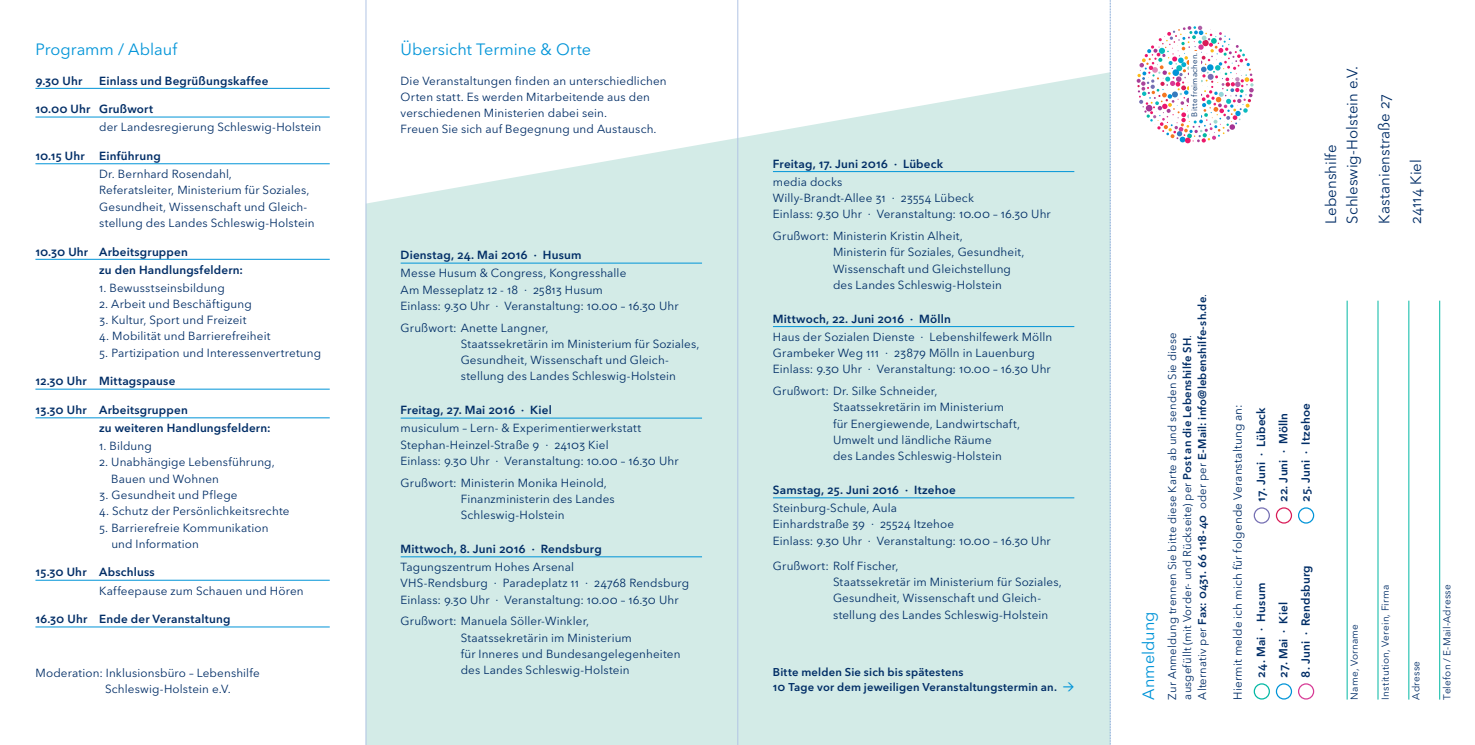
<style>
.page{position:relative;width:1475px;height:745px;background:#fff}
.page>*{position:absolute;margin:0;border:0;box-sizing:border-box;transform-origin:0 0}
.t1{font:16.25px "Avenir Next LT Pro";color:#0094d8}
.t2{font:15px/21.2px "Avenir Next LT Pro";color:#002d66}
.t3{font:11.75px/16.2px "Avenir Next LT Pro";letter-spacing:.01em;color:#002d66}
.t4{font:600 11.75px/18px "Avenir Next LT Pro";letter-spacing:.015em;color:#002d66}
.t5{font:11.25px/15px "Avenir Next LT Pro";letter-spacing:.015em;color:#002d66}
.t6{font:600 11.25px/15px "Avenir Next LT Pro";letter-spacing:.015em;color:#002d66}
.t7{font:10px "Avenir Next LT Pro";letter-spacing:.02em;color:#002d66}
.t8{font:7.88px "Avenir Next LT Pro";letter-spacing:.025em;color:#002d66}
.s1{font-family:"DINOT";font-weight:500;color:#0094d8}
.s2{font-weight:600}
</style>
<div class="page">
<svg style="left:367px;top:72px;width:742px;height:672px;background:#d7ece9"></svg>
<hr style="left:35px;top:88px;width:295px;height:1px;background:#0094d8">
<hr style="left:35px;top:117px;width:295px;height:1px;background:#0094d8">
<hr style="left:35px;top:163px;width:295px;height:1px;background:#0094d8">
<hr style="left:35px;top:259px;width:295px;height:1px;background:#0094d8">
<hr style="left:35px;top:388px;width:295px;height:1px;background:#0094d8">
<hr style="left:35px;top:417px;width:295px;height:1px;background:#0094d8">
<hr style="left:35px;top:579px;width:295px;height:1px;background:#0094d8">
<hr style="left:35px;top:626px;width:295px;height:1px;background:#0094d8">
<hr style="left:400px;top:263px;width:302px;height:1px;background:#0094d8">
<hr style="left:400px;top:417px;width:302px;height:1px;background:#0094d8">
<hr style="left:400px;top:556px;width:302px;height:1px;background:#0094d8">
<div style="left:1253px;top:682px;width:16px;height:17px;border:1px solid #03b8a4;border-radius:50%"></div>
<div style="left:1275px;top:682px;width:16px;height:17px;border:1px solid #0094d8;border-radius:50%"></div>
<div style="left:1297px;top:682px;width:16px;height:17px;border:1px solid #d73995;border-radius:50%"></div>
<div style="left:1297px;top:507px;width:16px;height:16px;border:1px solid #0094d8;border-radius:50%"></div>
<div style="left:1253px;top:507px;width:16px;height:16px;border:1px solid #756fb3;border-radius:50%"></div>
<div style="left:1275px;top:507px;width:16px;height:16px;border:1px solid #d91b57;border-radius:50%"></div>
<hr style="left:1346px;top:300px;width:1px;height:399px;background:#03b8a4">
<hr style="left:1377px;top:300px;width:1px;height:399px;background:#03b8a4">
<hr style="left:1408px;top:300px;width:1px;height:399px;background:#03b8a4">
<hr style="left:1439px;top:300px;width:1px;height:399px;background:#03b8a4">
<hr style="left:772px;top:171px;width:302px;height:1px;background:#0094d8">
<hr style="left:772px;top:326px;width:302px;height:1px;background:#0094d8">
<hr style="left:772px;top:497px;width:302px;height:1px;background:#0094d8">
<svg style="left:1136px;top:26px;width:117px;height:117px"></svg>
<div style="left:1188px;top:51px;width:12px;height:67px;background:#fff"></div>
<hr style="left:366px;top:0;width:1px;height:744px;background:#b1c4e4">
<svg style="left:1109px;top:0;width:1px;height:744px"></svg>
<hr style="left:737px;top:0;width:1px;height:744px;background:#b1c4e4">
<h1 class="t1" style="left:35px;top:39px;width:143px">Programm / Ablauf</h1>
<p class="t4" style="left:35px;top:71px;width:48px">9.30 Uhr</p>
<p class="t4" style="left:99px;top:71px;width:171px">Einlass und Begrüßungskaffee</p>
<p class="t4" style="left:35px;top:100px;width:119px">10.00 Uhr Grußwort</p>
<p class="t3" style="left:99px;top:119px;width:224px">der Landesregierung Schleswig-Holstein</p>
<p class="t4" style="left:35px;top:147px;width:127px">10.15 Uhr Einführung</p>
<p class="t3" style="left:99px;top:166px;width:217px">Dr. Bernhard Rosendahl,<br>Referatsleiter, Ministerium für Soziales, Gesundheit, Wissenschaft und Gleich&shy;stellung des Landes Schleswig-Holstein</p>
<p class="t4" style="left:99px;top:242px;width:145px;text-indent:-64px">10.30 Uhr Arbeitsgruppen<br>zu den Handlungsfeldern:</p>
<p class="t3" style="left:99px;top:279px;width:127px">1. Bewusstseinsbildung</p>
<p class="t3" style="left:99px;top:295px;width:154px">2. Arbeit und Beschäftigung</p>
<p class="t3" style="left:99px;top:312px;width:149px">3. Kultur, Sport und Freizeit</p>
<p class="t3" style="left:99px;top:328px;width:173px">4. Mobilität und Barrierefreiheit</p>
<p class="t3" style="left:99px;top:344px;width:223px">5. Partizipation und Interessenvertretung</p>
<p class="t4" style="left:35px;top:372px;width:141px">12.30 Uhr Mittagspause</p>
<p class="t4" style="left:99px;top:400px;width:173px;text-indent:-64px">13.30 Uhr Arbeitsgruppen<br>zu weiteren Handlungsfeldern:</p>
<p class="t3" style="left:99px;top:437px;width:54px">1. Bildung</p>
<p class="t3" style="left:111px;top:454px;width:165px;text-indent:-12px">2. Unabhängige Lebensführung,<br>Bauen und Wohnen</p>
<p class="t3" style="left:99px;top:486px;width:140px">3. Gesundheit und Pflege</p>
<p class="t3" style="left:99px;top:502px;width:192px">4. Schutz der Persönlichkeitsrechte</p>
<p class="t3" style="left:111px;top:519px;width:159px;text-indent:-12px">5. Barrierefreie Kommunikation und Information</p>
<p class="t4" style="left:35px;top:563px;width:121px">15.30 Uhr Abschluss</p>
<p class="t3" style="left:99px;top:582px;width:206px">Kaffeepause zum Schauen und Hören</p>
<p class="t4" style="left:35px;top:609px;width:196px">16.30 Uhr Ende der Veranstaltung</p>
<p class="t3" style="left:105px;top:663px;width:156px;text-indent:-70px">Moderation: Inklusionsbüro – Lebenshilfe<br>Schleswig-Holstein e.V.</p>
<h1 class="t1" style="left:400px;top:39px;width:192px">Übersicht Termine &amp; Orte</h1>
<p class="t3" style="left:400px;top:72px;width:267px">Die Veranstaltungen finden an unterschiedlichen Orten statt. Es werden Mitarbeitende aus den verschiedenen Ministerien dabei sein.<br>Freuen Sie sich auf Begegnung und Austausch.</p>
<p class="t4" style="left:400px;top:246px;width:182px">Dienstag, 24. Mai 2016 ∙ Husum</p>
<p class="t3" style="left:400px;top:265px;width:279px">Messe Husum &amp; Congress, Kongresshalle<br>Am Messeplatz 12 - 18 ∙ 25813 Husum<br>Einlass: 9.30 Uhr ∙ Veranstaltung: 10.00 – 16.30 Uhr</p>
<p class="t3" style="left:460px;top:319px;width:240px;text-indent:-60px">Grußwort: Anette Langner,<br>Staatssekretärin im Ministerium für Soziales, Gesundheit, Wissenschaft und Gleich&shy;stellung des Landes Schleswig-Holstein</p>
<p class="t4" style="left:400px;top:401px;width:153px">Freitag, 27. Mai 2016 ∙ Kiel</p>
<p class="t3" style="left:400px;top:420px;width:279px">musiculum – Lern- &amp; Experimentierwerkstatt<br>Stephan-Heinzel-Straße 9 ∙ 24103 Kiel<br>Einlass: 9.30 Uhr ∙ Veranstaltung: 10.00 – 16.30 Uhr</p>
<p class="t3" style="left:460px;top:474px;width:155px;text-indent:-60px">Grußwort: Ministerin Monika Heinold,<br>Finanzministerin des Landes<br>Schleswig-Holstein</p>
<p class="t4" style="left:400px;top:539px;width:202px">Mittwoch, 8. Juni 2016 ∙ Rendsburg</p>
<p class="t3" style="left:400px;top:558px;width:290px">Tagungszentrum Hohes Arsenal<br>VHS-Rendsburg ∙ Paradeplatz 11 ∙ 24768 Rendsburg<br>Einlass: 9.30 Uhr ∙ Veranstaltung: 10.00 – 16.30 Uhr</p>
<p class="t3" style="left:460px;top:612px;width:221px;text-indent:-60px">Grußwort: Manuela Söller-Winkler,<br>Staatssekretärin im Ministerium<br>für Inneres und Bundesangelegenheiten des Landes Schleswig-Holstein</p>
<p class="t4" style="left:772px;top:154px;width:172px">Freitag, 17. Juni 2016 ∙ Lübeck</p>
<p class="t3" style="left:772px;top:173px;width:279px">media docks<br>Willy-Brandt-Allee 31 ∙ 23554 Lübeck<br>Einlass: 9.30 Uhr ∙ Veranstaltung: 10.00 – 16.30 Uhr</p>
<p class="t3" style="left:832px;top:228px;width:193px;text-indent:-60px">Grußwort: Ministerin Kristin Alheit,<br>Ministerin für Soziales, Gesundheit, Wissenschaft und Gleichstellung des Landes Schleswig-Holstein</p>
<p class="t4" style="left:772px;top:309px;width:179px">Mittwoch, 22. Juni 2016 ∙ Mölln</p>
<p class="t3" style="left:772px;top:328px;width:281px">Haus der Sozialen Dienste ∙ Lebenshilfewerk Mölln<br>Grambeker Weg 111 ∙ 23879 Mölln in Lauenburg<br>Einlass: 9.30 Uhr ∙ Veranstaltung: 10.00 – 16.30 Uhr</p>
<p class="t3" style="left:832px;top:382px;width:189px;text-indent:-60px">Grußwort: Dr. Silke Schneider,<br>Staatssekretärin im Ministerium für Energiewende, Landwirtschaft,<br>Umwelt und ländliche Räume<br>des Landes Schleswig-Holstein</p>
<p class="t4" style="left:772px;top:480px;width:184px">Samstag, 25. Juni 2016 ∙ Itzehoe</p>
<p class="t3" style="left:772px;top:499px;width:279px">Steinburg-Schule, Aula<br>Einhardstraße 39 ∙ 25524 Itzehoe<br>Einlass: 9.30 Uhr ∙ Veranstaltung: 10.00 – 16.30 Uhr</p>
<p class="t3" style="left:832px;top:557px;width:230px;text-indent:-60px">Grußwort: Rolf Fischer,<br>Staatssekretär im Ministerium für Soziales, Gesundheit, Wissenschaft und Gleich&shy;stellung des Landes Schleswig-Holstein</p>
<p class="t6" style="left:772px;top:664px;width:303px">Bitte melden Sie sich bis spätestens<br>10 Tage vor dem jeweiligen Veranstaltungstermin an. <span class="s1">→</span></p>
<p class="t8" style="left:1189px;top:116px;width:66px;rotate:-90deg">Bitte freimachen.</p>
<p class="t2" style="left:1319px;top:223px;width:159px;rotate:-90deg">Lebenshilfe<br>Schleswig-Holstein e.V.</p>
<p class="t2" style="left:1367px;top:223px;width:131px;line-height:31.9px;rotate:-90deg">Kastanienstraße 27<br>24114 Kiel</p>
<h1 class="t1" style="left:1138px;top:699px;width:89px;rotate:-90deg">Anmeldung</h1>
<p class="t5" style="left:1164px;top:699px;width:407px;rotate:-90deg">Zur Anmeldung trennen Sie bitte diese Karte ab und senden Sie diese ausgefüllt (mit Vorder- und Rückseite) per <span class="s2">Post an die Lebenshilfe SH</span>.<br>Alternativ per <span class="s2">Fax: 0431. 66 118-40</span> oder per <span class="s2">E-Mail: info@lebenshilfe-sh.de</span>.</p>
<p class="t3" style="left:1229px;top:699px;width:296px;rotate:-90deg">Hiermit melde ich mich für folgende Veranstaltung an:</p>
<p class="t4" style="left:1251px;top:501px;width:96px;rotate:-90deg">17. Juni ∙ Lübeck</p>
<p class="t4" style="left:1274px;top:501px;width:90px;rotate:-90deg">22. Juni ∙ Mölln</p>
<p class="t4" style="left:1296px;top:501px;width:100px;rotate:-90deg">25. Juni ∙ Itzehoe</p>
<p class="t4" style="left:1251px;top:677px;width:96px;rotate:-90deg">24. Mai ∙ Husum</p>
<p class="t4" style="left:1274px;top:677px;width:77px;rotate:-90deg">27. Mai ∙ Kiel</p>
<p class="t4" style="left:1296px;top:677px;width:114px;rotate:-90deg">8. Juni ∙ Rendsburg</p>
<p class="t7" style="left:1348px;top:699px;width:77px;rotate:-90deg">Name, Vorname</p>
<p class="t7" style="left:1378px;top:699px;width:116px;rotate:-90deg">Institution, Verein, Firma</p>
<p class="t7" style="left:1409px;top:699px;width:40px;rotate:-90deg">Adresse</p>
<p class="t7" style="left:1440px;top:699px;width:117px;rotate:-90deg">Telefon / E-Mail-Adresse</p>
</div>
